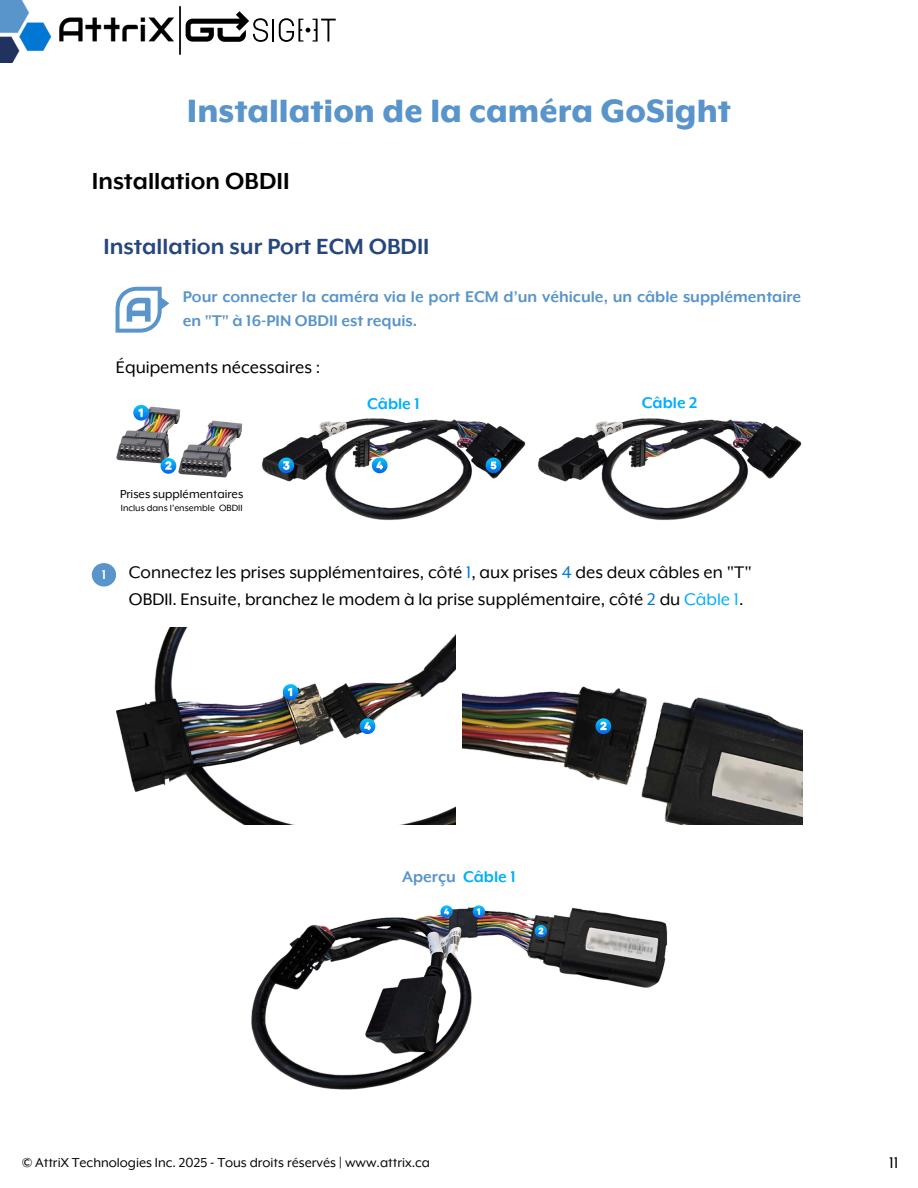
<style>
.page{position:relative;width:918px;height:1188px;background:#fff}
.page>*{position:absolute;margin:0;border:0;box-sizing:border-box;transform-origin:0 0}
.t1{font:800 37.5px "Mr Eaves XL Mod OT";color:#5994ca}
.t2{font:700 27px "Mr Eaves XL Mod OT";color:#000}
.t3{font:700 25.5px "Mr Eaves XL Mod OT";color:#25477b}
.t4{font:19.5px/27px "Mr Eaves XL Mod OT";color:#000}
.t5{font:700 18px/24.8px "Mr Eaves XL Mod OT";color:#5994ca}
.t6{font:700 18px "Mr Eaves XL Mod OT";color:#00aeff}
.t7{font:18px "Mr Eaves XL Mod OT";color:#000}
.t8{font:15px "Mr Eaves XL Mod OT";color:#040606}
.t9{font:700 15px "Mr Eaves XL Mod OT";color:#fff}
.t10{font:13.5px "Mr Eaves XL Mod OT";color:#000}
.t11{font:10.5px "Mr Eaves XL Mod OT";color:#000}
.s1{color:#0078d3}
.s2{color:#00aeff}
</style>
<div class="page">
<img style="left:0;top:0;width:181px;height:62px">
<svg style="left:186px;top:11px;width:82px;height:31px"></svg>
<hr style="left:272px;top:19px;width:2px;height:23px;background:#000">
<svg style="left:279px;top:18px;width:57px;height:24px"></svg>
<svg style="left:116px;top:287px;width:53px;height:46px"></svg>
<div style="left:92px;top:563px;width:24px;height:24px;background:#5994ca;border-radius:50%"></div>
<img style="left:462px;top:686px;width:340px;height:139px">
<svg style="left:596px;top:718px;width:15px;height:16px"></svg>
<img style="left:116px;top:628px;width:340px;height:197px">
<svg style="left:283px;top:684px;width:16px;height:16px"></svg>
<svg style="left:360px;top:718px;width:15px;height:16px"></svg>
<img style="left:251px;top:907px;width:417px;height:183px">
<svg style="left:535px;top:925px;width:12px;height:12px"></svg>
<svg style="left:473px;top:905px;width:12px;height:13px"></svg>
<svg style="left:440px;top:905px;width:13px;height:13px"></svg>
<img style="left:116px;top:406px;width:65px;height:60px">
<img style="left:176px;top:418px;width:67px;height:60px">
<svg style="left:133px;top:405px;width:16px;height:16px"></svg>
<svg style="left:161px;top:458px;width:15px;height:16px"></svg>
<img style="left:261px;top:418px;width:265px;height:102px">
<img style="left:538px;top:418px;width:264px;height:102px">
<svg style="left:278px;top:458px;width:16px;height:15px"></svg>
<svg style="left:372px;top:458px;width:16px;height:15px"></svg>
<svg style="left:486px;top:458px;width:15px;height:15px"></svg>
<h2 class="t1" style="left:187px;top:94px;width:546px">Installation de la caméra GoSight</h2>
<p class="t2" style="left:92px;top:169px;width:199px">Installation OBDII</p>
<h3 class="t3" style="left:104px;top:235px;width:327px">Installation sur Port ECM OBDII</h3>
<p class="t5" style="left:183px;top:285px;width:620px">Pour connecter la caméra via le port ECM d’un véhicule, un câble supplémentaire en "T" à 16-PIN OBDII est requis.</p>
<p class="t4" style="left:116px;top:355px;width:206px">Équipements nécessaires :</p>
<p class="t10" style="left:120px;top:488px;width:125px">Prises supplémentaires</p>
<h5 class="t11" style="left:121px;top:503px;width:123px">Inclus dans l’ensemble OBDII</h5>
<p class="t6" style="left:367px;top:395px;width:54px">Câble 1</p>
<p class="t6" style="left:642px;top:394px;width:57px">Câble 2</p>
<p class="t9" style="left:102px;top:567px;width:6px">1</p>
<h1 class="t4" style="left:129px;top:560px;width:624px">Connectez les prises supplémentaires, côté <span class="s1">1</span>, aux prises <span class="s1">4</span> des deux câbles en "T"<br>OBDII. Ensuite, branchez le modem à la prise supplémentaire, côté <span class="s1">2</span> du <span class="s2">Câble 1</span>.</h1>
<h3 class="t5" style="left:402px;top:865px;width:115px">Aperçu <span class="s2">Câble 1</span></h3>
<h2 class="t8" style="left:22px;top:1156px;width:409px">© AttriX Technologies Inc. 2025 - Tous droits réservés | www.attrix.ca</h2>
<p class="t7" style="left:889px;top:1155px;width:11px">11</p>
</div>
